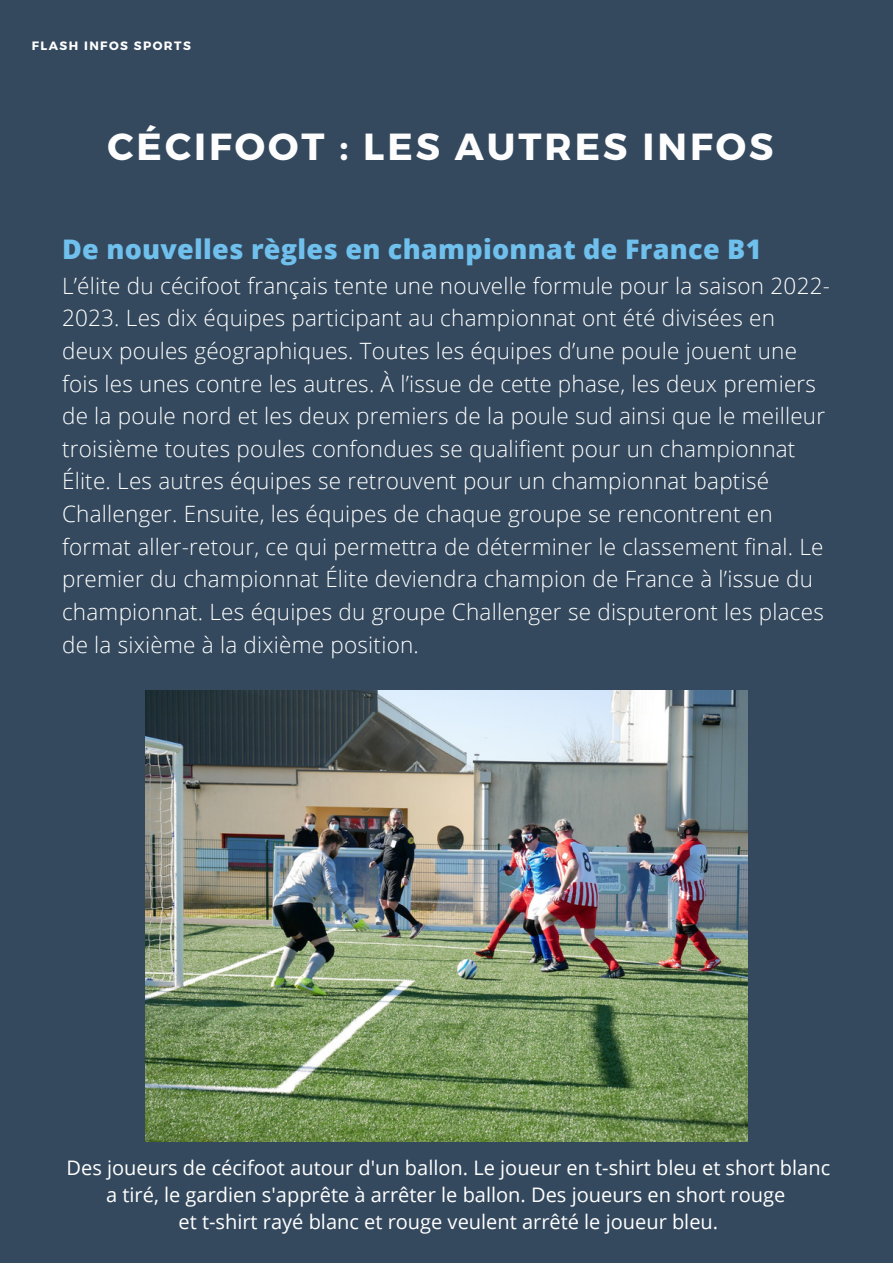
<style>
.page{position:relative;width:893px;height:1264px;background:#fff}
.page>*{position:absolute;margin:0;border:0;box-sizing:border-box;transform-origin:0 0}
.t1{font:700 37.65px "Montserrat";letter-spacing:.08em;color:#fdfdfd}
.t2{font:800 27px "Open Sans";letter-spacing:.01em;color:#70c0ed}
.t3{font:300 22.5px/32.5px "Open Sans";letter-spacing:.01em;color:#fff}
.t4{font:19.95px/27px "Open Sans";color:#fff;text-align:center}
.t5{font:700 12.15px "Montserrat";letter-spacing:.12em;color:#fff}
</style>
<div class="page">
<div style="left:0;top:0;width:892px;height:1262px;background:#34495e"></div>
<img style="left:146px;top:690px;width:601px;height:450px">
<p class="t5" style="left:32px;top:37px;width:160px">FLASH INFOS SPORTS</p>
<h1 class="t1" style="left:107px;top:123px;width:667px">CÉCIFOOT : LES AUTRES INFOS</h1>
<p class="t2" style="left:62px;top:230px;width:701px">De nouvelles règles en championnat de France B1</p>
<p class="t3" style="left:62px;top:269px;width:769px">L’élite du cécifoot français tente une nouvelle formule pour la saison 2022- 2023. Les dix équipes participant au championnat ont été divisées en deux poules géographiques. Toutes les équipes d’une poule jouent une fois les unes contre les autres. À l’issue de cette phase, les deux premiers de la poule nord et les deux premiers de la poule sud ainsi que le meilleur troisième toutes poules confondues se qualifient pour un championnat Élite. Les autres équipes se retrouvent pour un championnat baptisé Challenger. Ensuite, les équipes de chaque groupe se rencontrent en format aller-retour, ce qui permettra de déterminer le classement final. Le premier du championnat Élite deviendra champion de France à l’issue du championnat. Les équipes du groupe Challenger se disputeront les places de la sixième à la dixième position.</p>
<p class="t4" style="left:66px;top:1153px;width:765px">Des joueurs de cécifoot autour d'un ballon. Le joueur en t-shirt bleu et short blanc a tiré, le gardien s'apprête à arrêter le ballon. Des joueurs en short rouge<br>et t-shirt rayé blanc et rouge veulent arrêté le joueur bleu.</p>
</div>
